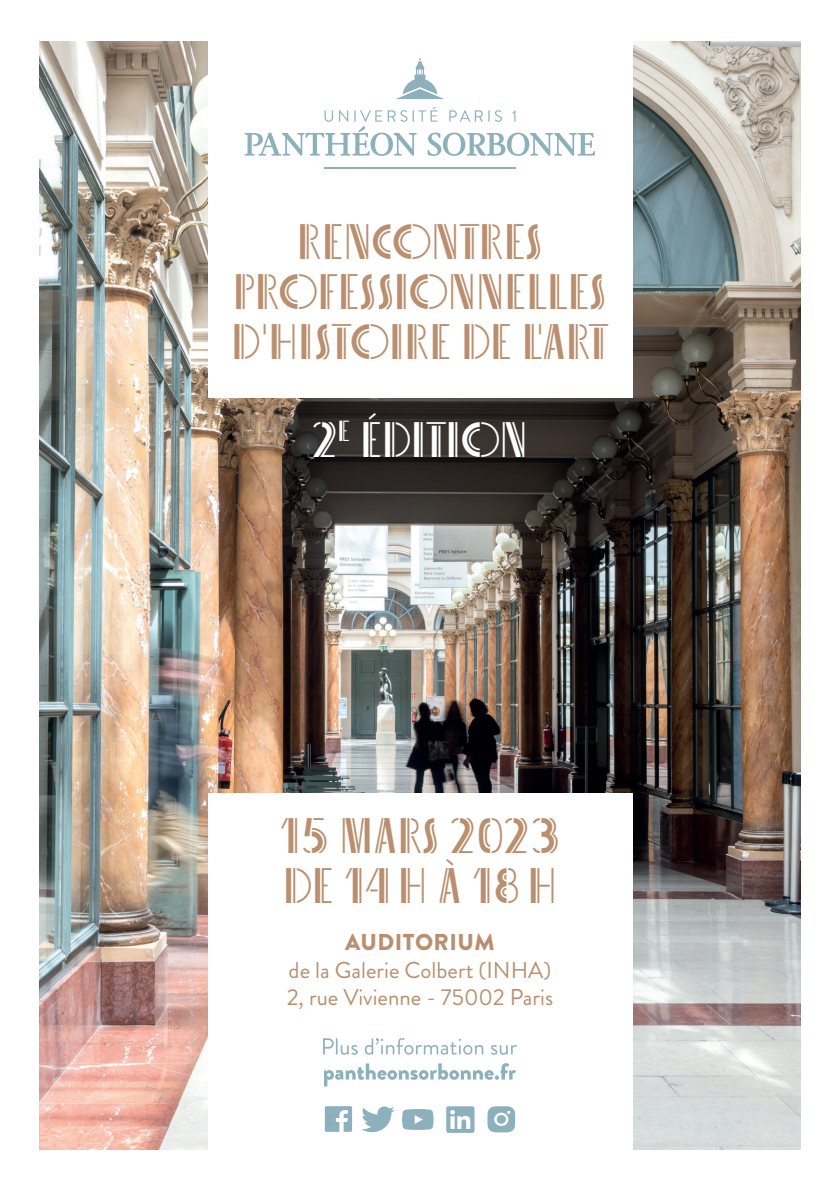
<style>
.page{position:relative;width:840px;height:1191px;background:#fff}
.page>*{position:absolute;margin:0;border:0;box-sizing:border-box;transform-origin:0 0}
.t1{font:49.8px/49.8px "Sisters Four";color:#ba8f6f}
.t2{font:49.8px "Sisters Four";letter-spacing:-.005em;color:#fff}
.t3{font:23px/27.4px "Brandon Grotesque";color:#ba8f6f}
.t4{font:900 23px "Brandon Grotesque";letter-spacing:.02em;color:#ba8f6f}
</style>
<div class="page">
<img style="left:40px;top:42px;width:759px;height:1107px">
<div style="left:208px;top:793px;width:423px;height:362px;background:#fff"></div>
<div style="left:208px;top:36px;width:423px;height:362px;background:#fff"></div>
<svg style="left:396px;top:58px;width:48px;height:41px"></svg>
<hr style="left:324px;top:167px;width:191px;height:1px;background:#8db0bd">
<svg style="left:244px;top:107px;width:351px;height:49px"></svg>
<svg style="left:361px;top:1106px;width:33px;height:26px"></svg>
<svg style="left:324px;top:1106px;width:28px;height:25px"></svg>
<svg style="left:446px;top:1106px;width:28px;height:26px"></svg>
<svg style="left:402px;top:1109px;width:31px;height:21px"></svg>
<svg style="left:487px;top:1106px;width:28px;height:26px"></svg>
<svg style="left:323px;top:1038px;width:194px;height:16px"></svg>
<svg style="left:324px;top:1063px;width:192px;height:23px"></svg>
<p class="t1" style="left:231px;top:212px;width:378px;text-align:center">RENCONTRES<br>PROFESSIONNELLES<br>D'HISTOIRE DE L'ART</p>
<p class="t2" style="left:312px;top:404px;width:217px">2<sup>E</sup> ÉDITION</p>
<p class="t1" style="left:279px;top:806px;width:283px">15 MARS 2023<br>DE 14H À 18H</p>
<p class="t4" style="left:345px;top:925px;width:151px">AUDITORIUM</p>
<p class="t3" style="left:286px;top:956px;width:268px">de la Galerie Colbert (INHA)<br>2, rue Vivienne - 75002 Paris</p>
</div>
